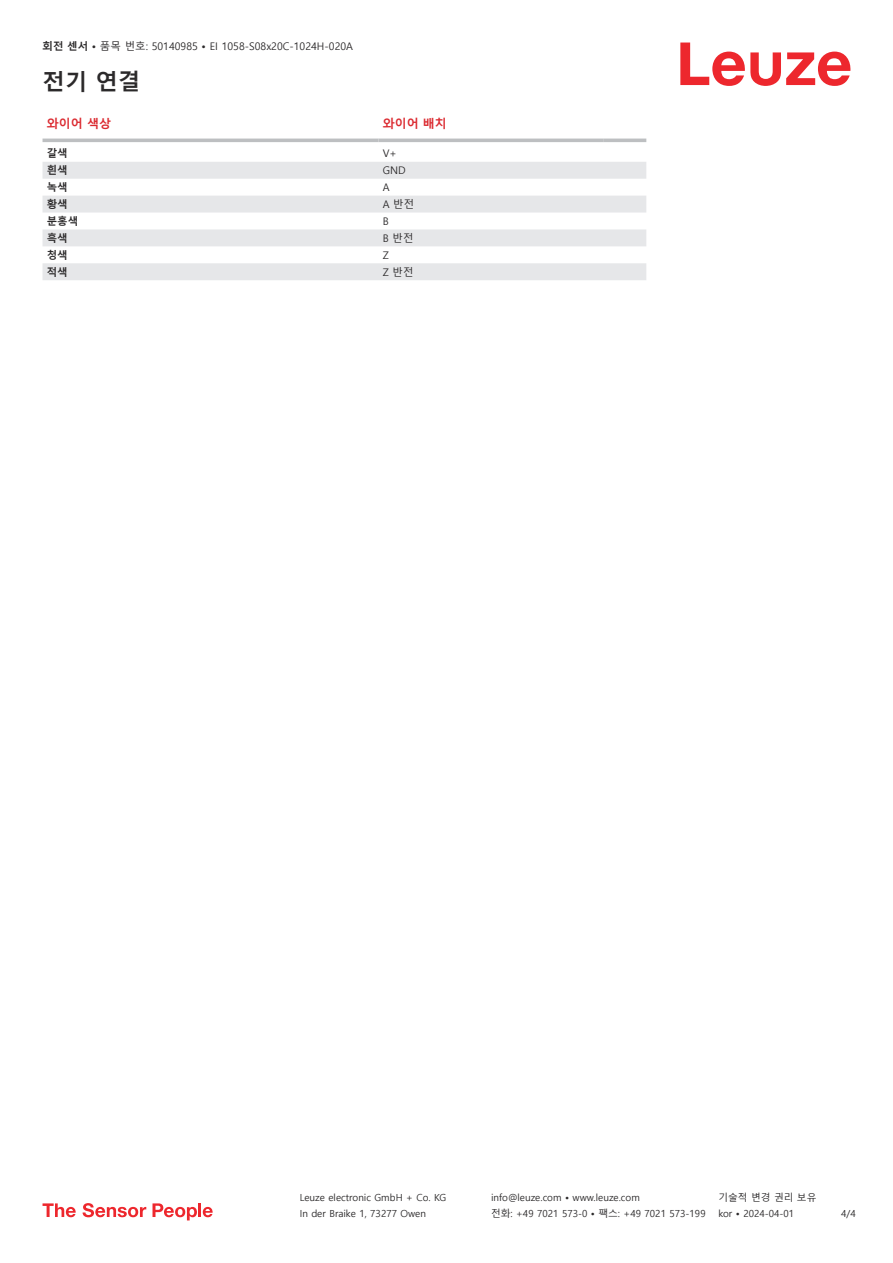
<style>
.page{position:relative;width:893px;height:1263px;background:#fff}
.page>*{position:absolute;margin:0;border:0;box-sizing:border-box;transform-origin:0 0}
.t1{font:700 22.5px "Malgun Gothic";color:#2b292a}
.t2{font:700 12px "Malgun Gothic";color:#db2a30}
.t3{font:10.5px "Malgun Gothic";color:#2b292a}
.t4{font:700 10.5px "Malgun Gothic";color:#2b292a}
.t5{font:9.75px "Malgun Gothic";color:#2b292a}
.s1{font-weight:700}
</style>
<div class="page">
<svg style="left:680px;top:43px;width:170px;height:43px"></svg>
<svg style="left:43px;top:138px;width:603px;height:1px"></svg>
<svg style="left:43px;top:162px;width:603px;height:118px;fill:#e6e7e9"></svg>
<hr style="left:43px;top:139px;width:335px;height:3px;background:#bdbfc1">
<hr style="left:378px;top:139px;width:226px;height:3px;background:#bdbfc1">
<hr style="left:604px;top:139px;width:42px;height:3px;background:#bdbfc1">
<svg style="left:43px;top:1203px;width:33px;height:14px"></svg>
<svg style="left:83px;top:1203px;width:63px;height:14px"></svg>
<svg style="left:153px;top:1203px;width:44px;height:17px"></svg>
<hr style="left:198px;top:1203px;width:3px;height:14px;background:#ed272d">
<svg style="left:203px;top:1207px;width:10px;height:10px"></svg>
<p class="t3" style="left:43px;top:41px;width:312px"><span class="s1">회전 센서 •</span> 품목 번호: 50140985 <span class="s1">•</span> EI 1058-S08x20C-1024H-020A</p>
<h1 class="t1" style="left:43px;top:69px;width:99px">전기 연결</h1>
<p class="t2" style="left:47px;top:116px;width:66px">와이어 색상</p>
<p class="t2" style="left:383px;top:116px;width:66px">와이어 배치</p>
<p class="t4" style="left:47px;top:147px;width:22px">갈색</p>
<p class="t3" style="left:383px;top:147px;width:16px">V+</p>
<p class="t4" style="left:47px;top:164px;width:22px">흰색</p>
<p class="t3" style="left:383px;top:164px;width:24px">GND</p>
<p class="t4" style="left:47px;top:181px;width:22px">녹색</p>
<p class="t3" style="left:383px;top:181px;width:8px">A</p>
<p class="t4" style="left:47px;top:198px;width:22px">황색</p>
<p class="t3" style="left:383px;top:198px;width:33px">A 반전</p>
<p class="t4" style="left:47px;top:215px;width:33px">분홍색</p>
<p class="t3" style="left:383px;top:215px;width:8px">B</p>
<p class="t4" style="left:47px;top:232px;width:22px">흑색</p>
<p class="t3" style="left:383px;top:232px;width:32px">B 반전</p>
<p class="t4" style="left:47px;top:249px;width:22px">청색</p>
<p class="t3" style="left:383px;top:249px;width:8px">Z</p>
<p class="t4" style="left:47px;top:265px;width:22px">적색</p>
<p class="t3" style="left:383px;top:266px;width:32px">Z 반전</p>
<p class="t5" style="left:300px;top:1192px;width:148px">Leuze electronic GmbH + Co. KG</p>
<p class="t5" style="left:491px;top:1192px;width:150px">info@leuze.com • www.leuze.com</p>
<p class="t5" style="left:718px;top:1192px;width:100px">기술적 변경 권리 보유</p>
<p class="t5" style="left:300px;top:1208px;width:128px">In der Braike 1, 73277 Owen</p>
<p class="t5" style="left:491px;top:1208px;width:216px">전화: +49 7021 573-0 • 팩스: +49 7021 573-199</p>
<p class="t5" style="left:718px;top:1208px;width:77px">kor • 2024-04-01</p>
<p class="t5" style="left:841px;top:1208px;width:16px">4/4</p>
</div>
